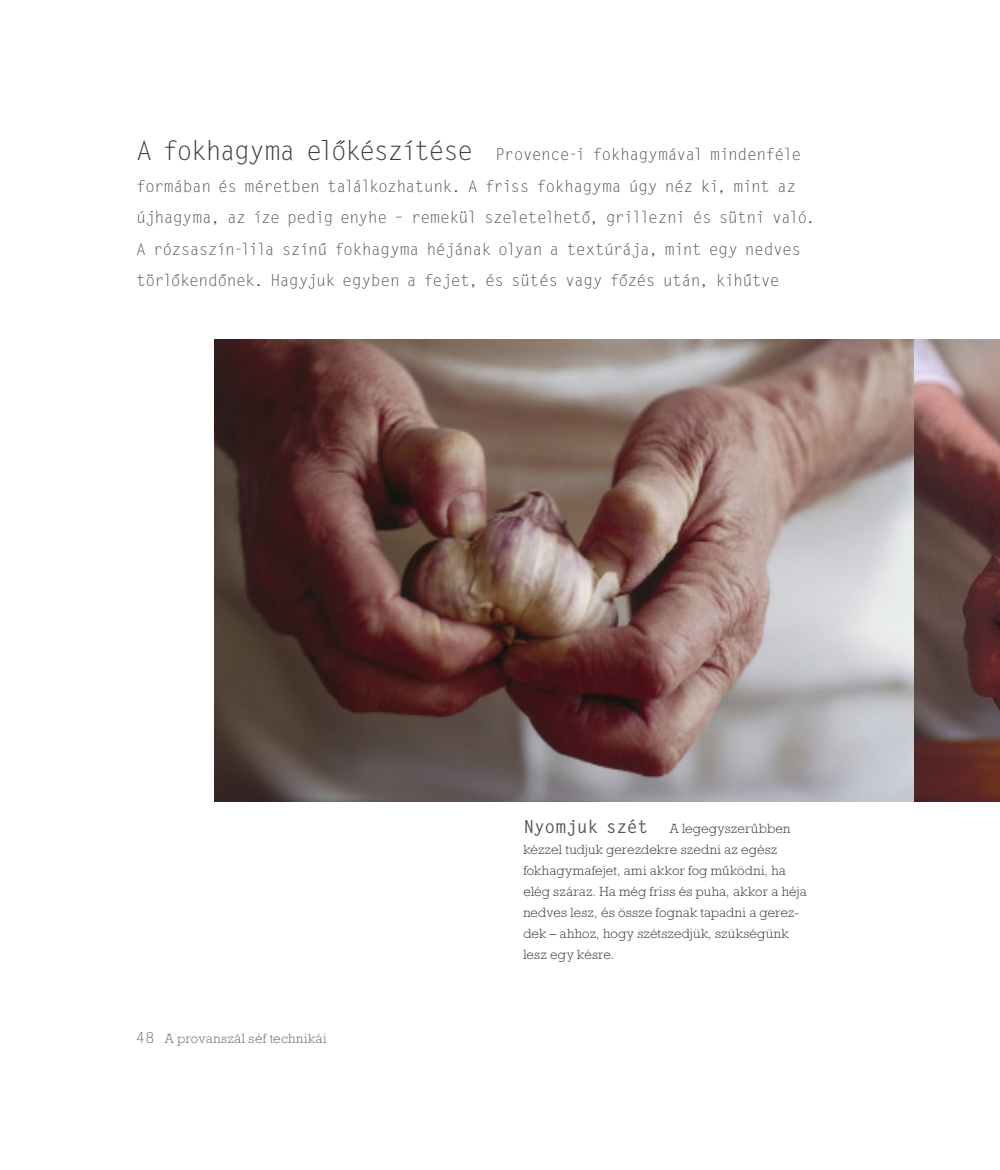
<style>
.page{position:relative;width:1000px;height:1170px;background:#fff}
.page>*{position:absolute;margin:0;border:0;box-sizing:border-box;transform-origin:0 0}
.t1{font:300 16.5px/31.5px "Letter Gothic Std H";letter-spacing:-.045em;color:#57585a}
.t2{font:300 13.5px/21px "Rockwell Std H";letter-spacing:.01em;color:#3e3e3f}
.t3{font:300 13.5px "Rockwell Std H";letter-spacing:.025em;color:#6c6d70}
.s1{font-size:27px;color:#3e3e3f}
.s2{font-family:"Letter Gothic Std H";font-size:15px}
.s3{font-family:"Letter Gothic Std H";font-weight:500;font-size:18px;color:#57585a}
</style>
<div class="page">
<img style="left:215px;top:339px;width:784px;height:462px">
<p class="t1" style="left:136px;top:139px;width:680px"><span class="s1">A fokhagyma előkészítése</span> Provence-i fokhagymával mindenféle formában és méretben találkozhatunk. A friss fokhagyma úgy néz ki, mint az újhagyma, az íze pedig enyhe – remekül szeletelhető, grillezni és sütni való.<br>A rózsaszín-lila színű fokhagyma héjának olyan a textúrája, mint egy nedves törlőkendőnek. Hagyjuk egyben a fejet, és sütés vagy főzés után, kihűtve</p>
<p class="t3" style="left:136px;top:1030px;width:192px"><span class="s2">48</span> A provanszál séf technikái</p>
<p class="t2" style="left:523px;top:817px;width:285px"><span class="s3">Nyomjuk szét</span> A legegyszerűbben kézzel tudjuk gerezdekre szedni az egész fokhagymafejet, ami akkor fog működni, ha elég száraz. Ha még friss és puha, akkor a héja nedves lesz, és össze fognak tapadni a gerez&shy;dek – ahhoz, hogy szétszedjük, szükségünk lesz egy késre.</p>
</div>
